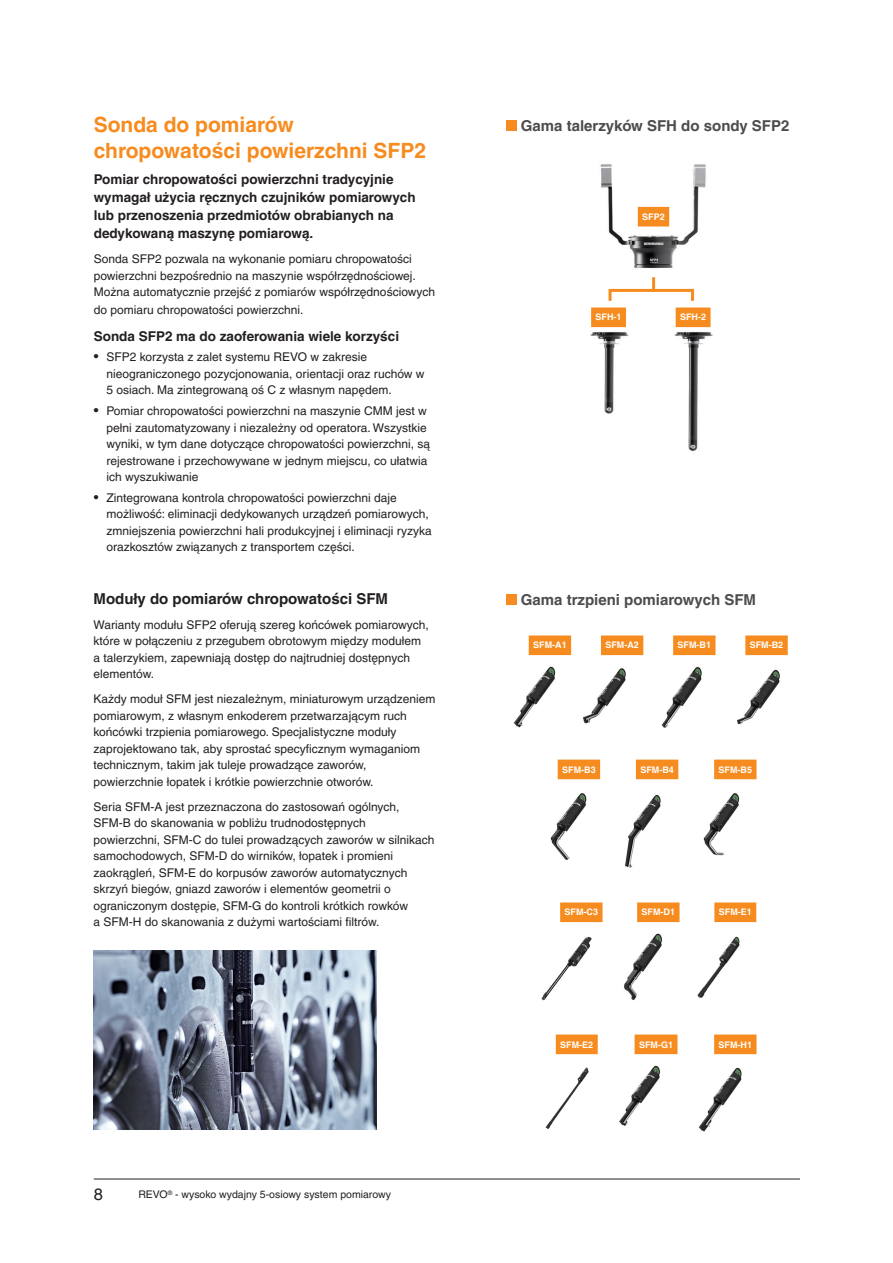
<style>
.page{position:relative;width:893px;height:1263px;background:#fff}
.page>*{position:absolute;margin:0;border:0;box-sizing:border-box;transform-origin:0 0}
.Subheading_14pt_Bold{font:700 21px/25.5px "Helvetica LT Pro";color:#f68c1f}
.t1{font:16.5px "Helvetica LT Pro";color:#231f20}
.Subheading_14pt_Bold-2{font:700 15px "Helvetica LT Pro";color:#4d4b4d}
.Subheading_14pt_Bold-3{font:700 15px "Helvetica LT Pro";color:#231f20}
.Body_Text_9pt_Bold{font:700 13.5px/18px "Helvetica LT Pro";color:#231f20}
.Body_Text_9pt{font:12px/16.5px "Helvetica LT Pro";color:#231f20}
.Body_Text_9pt_Bold-2{font:12px/16.5px "Helvetica LT Pro";color:#231f20}
.t2{font:10.5px "Helvetica LT Pro";color:#231f20}
.Diagram_caption_text{font:700 9px "Helvetica LT Pro";color:#fff}
.s1{font-size:13.5px}
</style>
<div class="page">
<hr style="left:94px;top:1179px;width:706px;height:1px;background:#231f20">
<img style="left:514px;top:666px;width:42px;height:62px">
<img style="left:583px;top:668px;width:43px;height:56px">
<img style="left:661px;top:666px;width:41px;height:62px">
<img style="left:550px;top:793px;width:37px;height:67px">
<img style="left:625px;top:794px;width:36px;height:74px">
<img style="left:737px;top:670px;width:43px;height:54px">
<img style="left:541px;top:936px;width:50px;height:64px">
<img style="left:704px;top:793px;width:36px;height:63px">
<img style="left:624px;top:933px;width:38px;height:67px">
<img style="left:545px;top:1067px;width:43px;height:62px">
<img style="left:698px;top:937px;width:42px;height:61px">
<img style="left:619px;top:1065px;width:41px;height:61px">
<img style="left:699px;top:1067px;width:43px;height:65px">
<img style="left:94px;top:950px;width:282px;height:180px">
<img style="left:590px;top:164px;width:123px;height:287px">
<div style="left:506px;top:121px;width:11px;height:10px;background:#f68c1f"></div>
<div style="left:628px;top:141px;width:53px;height:90px;background:#fff"></div>
<div style="left:638px;top:207px;width:31px;height:19px;background:#f68c1f"></div>
<div style="left:591px;top:307px;width:35px;height:20px;background:#f68c1f"></div>
<div style="left:676px;top:307px;width:35px;height:20px;background:#f68c1f"></div>
<hr style="left:652px;top:277px;width:3px;height:14px;background:#f68c1f">
<div style="left:609px;top:289px;width:85px;height:13px;border:3px solid #f68c1f"></div>
<div style="left:506px;top:594px;width:11px;height:10px;background:#f68c1f"></div>
<div style="left:556px;top:1034px;width:42px;height:20px;background:#f68c1f"></div>
<div style="left:635px;top:1034px;width:42px;height:20px;background:#f68c1f"></div>
<div style="left:714px;top:1034px;width:42px;height:20px;background:#f68c1f"></div>
<div style="left:529px;top:635px;width:42px;height:20px;background:#f68c1f"></div>
<div style="left:601px;top:635px;width:42px;height:20px;background:#f68c1f"></div>
<div style="left:673px;top:635px;width:42px;height:20px;background:#f68c1f"></div>
<div style="left:745px;top:635px;width:43px;height:20px;background:#f68c1f"></div>
<div style="left:558px;top:760px;width:42px;height:19px;background:#f68c1f"></div>
<div style="left:636px;top:760px;width:42px;height:19px;background:#f68c1f"></div>
<div style="left:714px;top:760px;width:42px;height:19px;background:#f68c1f"></div>
<div style="left:560px;top:902px;width:43px;height:20px;background:#f68c1f"></div>
<div style="left:637px;top:902px;width:42px;height:20px;background:#f68c1f"></div>
<div style="left:714px;top:902px;width:42px;height:20px;background:#f68c1f"></div>
<p class="Subheading_14pt_Bold" style="left:94px;top:112px;width:334px">Sonda do pomiarów chropowatości powierzchni SFP2</p>
<p class="Body_Text_9pt_Bold" style="left:94px;top:170px;width:323px">Pomiar chropowatości powierzchni tradycyjnie wymagał użycia ręcznych czujników pomiarowych lub przenoszenia przedmiotów obrabianych na dedykowaną maszynę pomiarową.</p>
<p class="Body_Text_9pt" style="left:94px;top:251px;width:343px">Sonda SFP2 pozwala na wykonanie pomiaru chropowatości powierzchni bezpośrednio na maszynie współrzędnościowej.<br>Można automatycznie przejść z pomiarów współrzędnościowych</p>
<p class="Body_Text_9pt" style="left:94px;top:302px;width:211px">do pomiaru chropowatości powierzchni.</p>
<p class="Body_Text_9pt_Bold" style="left:94px;top:327px;width:307px">Sonda SFP2 ma do zaoferowania wiele korzyści</p>
<p class="Body_Text_9pt" style="left:107px;top:349px;width:320px;text-indent:-13px"><span class="s1">•</span> SFP2 korzysta z zalet systemu REVO w zakresie nieograniczonego pozycjonowania, orientacji oraz ruchów w<br>5 osiach. Ma zintegrowaną oś C z własnym napędem.</p>
<p class="Body_Text_9pt" style="left:107px;top:403px;width:325px;text-indent:-13px"><span class="s1">•</span> Pomiar chropowatości powierzchni na maszynie CMM jest w pełni zautomatyzowany i niezależny od operatora. Wszystkie wyniki, w tym dane dotyczące chropowatości powierzchni, są rejestrowane i przechowywane w jednym miejscu, co ułatwia ich wyszukiwanie</p>
<p class="Body_Text_9pt" style="left:107px;top:489px;width:327px;text-indent:-13px"><span class="s1">•</span> Zintegrowana kontrola chropowatości powierzchni daje możliwość: eliminacji dedykowanych urządzeń pomiarowych, zmniejszenia powierzchni hali produkcyjnej i eliminacji ryzyka orazkosztów związanych z transportem części.</p>
<p class="Subheading_14pt_Bold-3" style="left:94px;top:589px;width:296px">Moduły do pomiarów chropowatości SFM</p>
<p class="Body_Text_9pt_Bold-2" style="left:94px;top:616px;width:337px">Warianty modułu SFP2 oferują szereg końcówek pomiarowych, które w połączeniu z przegubem obrotowym między modułem a talerzykiem, zapewniają dostęp do najtrudniej dostępnych elementów.</p>
<p class="Body_Text_9pt" style="left:94px;top:691px;width:343px">Każdy moduł SFM jest niezależnym, miniaturowym urządzeniem pomiarowym, z własnym enkoderem przetwarzającym ruch końcówki trzpienia pomiarowego. Specjalistyczne moduły zaprojektowano tak, aby sprostać specyficznym wymaganiom technicznym, takim jak tuleje prowadzące zaworów, powierzchnie łopatek i krótkie powierzchnie otworów.</p>
<p class="Body_Text_9pt" style="left:94px;top:798px;width:343px">Seria SFM-A jest przeznaczona do zastosowań ogólnych, SFM-B do skanowania w pobliżu trudnodostępnych powierzchni, SFM-C do tulei prowadzących zaworów w silnikach samochodowych, SFM-D do wirników, łopatek i promieni zaokrągleń, SFM-E do korpusów zaworów automatycznych skrzyń biegów, gniazd zaworów i elementów geometrii o ograniczonym dostępie, SFM-G do kontroli krótkich rowków<br>a SFM-H do skanowania z dużymi wartościami filtrów.</p>
<h2 class="t1" style="left:94px;top:1185px;width:11px">8</h2>
<p class="t2" style="left:138px;top:1188px;width:254px">REVO<sup>®</sup> - wysoko wydajny 5-osiowy system pomiarowy</p>
<p class="Subheading_14pt_Bold-2" style="left:521px;top:117px;width:270px">Gama talerzyków SFH do sondy SFP2</p>
<p class="Diagram_caption_text" style="left:642px;top:211px;width:24px">SFP2</p>
<p class="Diagram_caption_text" style="left:596px;top:312px;width:28px">SFH-1</p>
<p class="Diagram_caption_text" style="left:680px;top:312px;width:28px">SFH-2</p>
<p class="Subheading_14pt_Bold-2" style="left:521px;top:590px;width:237px">Gama trzpieni pomiarowych SFM</p>
<p class="Diagram_caption_text" style="left:533px;top:640px;width:35px">SFM-A1</p>
<p class="Diagram_caption_text" style="left:605px;top:640px;width:35px">SFM-A2</p>
<p class="Diagram_caption_text" style="left:678px;top:640px;width:35px">SFM-B1</p>
<p class="Diagram_caption_text" style="left:750px;top:640px;width:35px">SFM-B2</p>
<p class="Diagram_caption_text" style="left:562px;top:764px;width:35px">SFM-B3</p>
<p class="Diagram_caption_text" style="left:640px;top:764px;width:35px">SFM-B4</p>
<p class="Diagram_caption_text" style="left:719px;top:764px;width:35px">SFM-B5</p>
<p class="Diagram_caption_text" style="left:565px;top:907px;width:35px">SFM-C3</p>
<p class="Diagram_caption_text" style="left:642px;top:907px;width:35px">SFM-D1</p>
<p class="Diagram_caption_text" style="left:719px;top:907px;width:35px">SFM-E1</p>
<p class="Diagram_caption_text" style="left:560px;top:1039px;width:35px">SFM-E2</p>
<p class="Diagram_caption_text" style="left:639px;top:1039px;width:36px">SFM-G1</p>
<p class="Diagram_caption_text" style="left:719px;top:1039px;width:35px">SFM-H1</p>
</div>
